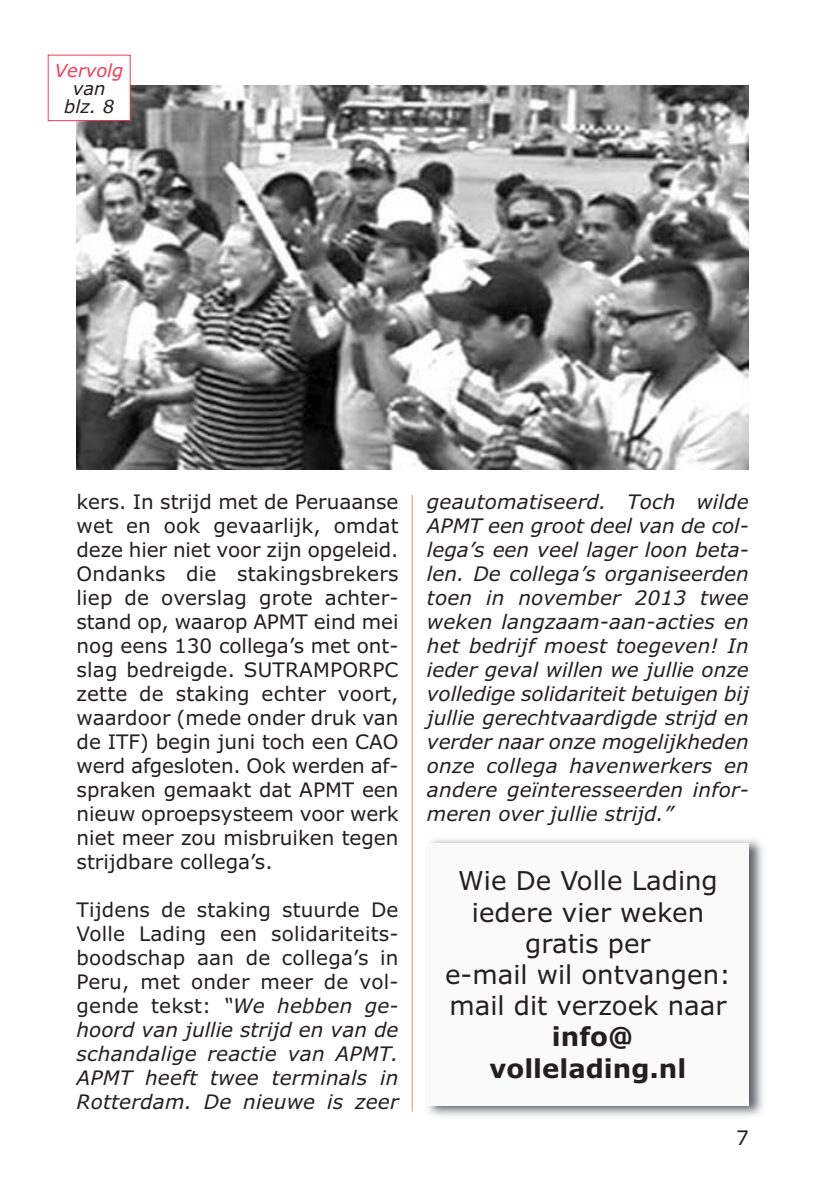
<style>
.page{position:relative;width:834px;height:1191px;background:#fff}
.page>*{position:absolute;margin:0;border:0;box-sizing:border-box;transform-origin:0 0}
.t1{font:26px/31.2px "Verdana";color:#231f20;text-align:center}
.t2{font:700 26px/31.2px "Verdana";color:#231f20;text-align:center}
.t3{font:italic 20px/24px "Verdana";letter-spacing:.01em;color:#231f20;text-align:justify}
.t4{font:20px/24px "Verdana";color:#231f20;text-align:justify}
.t5{font:italic 18px/18px "Verdana";color:#231f20;text-align:center}
.t6{font:italic 18px "Verdana";color:#ee3d56}
.s1{font-style:normal}
</style>
<div class="page">
<img style="left:77px;top:85px;width:671px;height:385px">
<img style="left:427px;top:839px;width:336px;height:277px">
<div style="left:427px;top:843px;width:321px;height:263px;background:#fafafa"></div>
<hr style="left:412px;top:495px;width:1px;height:616px;background:#f38783">
<div style="left:48px;top:55px;width:82px;height:65px;background:#fff"></div>
<div style="left:48px;top:55px;width:82px;height:66px;border:1px solid #ee3d56"></div>
<p class="t6" style="left:55px;top:60px;width:70px">Vervolg</p>
<p class="t5" style="left:64px;top:80px;width:51px">van blz. 8</p>
<p class="t4" style="left:77px;top:490px;width:323px">kers. In strijd met de Peruaanse wet en ook gevaarlijk, omdat deze hier niet voor zijn opgeleid.<br>Ondanks die stakingsbrekers liep de overslag grote achter&shy;stand op, waarop APMT eind mei nog eens 130 collega’s met ont&shy;slag bedreigde. SUTRAMPORPC zette de staking echter voort, waardoor (mede onder druk van de ITF) begin juni toch een CAO werd afgesloten. Ook werden af&shy;spraken gemaakt dat APMT een nieuw oproepsysteem voor werk niet meer zou misbruiken tegen strijdbare collega’s.</p>
<p class="t3" style="left:77px;top:898px;width:323px"><span class="s1">Tijdens de staking stuurde De Volle Lading een solidariteits&shy;boodschap aan de collega’s in Peru, met onder meer de vol&shy;gende tekst:</span> “We hebben ge&shy;hoord van jullie strijd en van de schandalige reactie van APMT.<br>APMT heeft twee terminals in Rotterdam. De nieuwe is zeer</p>
<p class="t3" style="left:427px;top:490px;width:323px">geautomatiseerd. Toch wilde APMT een groot deel van de col&shy;lega’s een veel lager loon beta&shy;len. De collega’s organiseerden toen in november 2013 twee weken langzaam-aan-acties en het bedrijf moest toegeven! In ieder geval willen we jullie onze volledige solidariteit betuigen bij jullie gerechtvaardigde strijd en verder naar onze mogelijkheden onze collega havenwerkers en andere geïnteresseerden infor&shy;meren over jullie strijd.”</p>
<h1 class="t1" style="left:445px;top:865px;width:287px">Wie De Volle Lading iedere vier weken gratis per<br>e-mail wil ontvangen: mail dit verzoek naar</h1>
<h1 class="t2" style="left:489px;top:1021px;width:198px">info@ vollelading.nl</h1>
<p class="t4" style="left:736px;top:1125px;width:14px">7</p>
</div>
